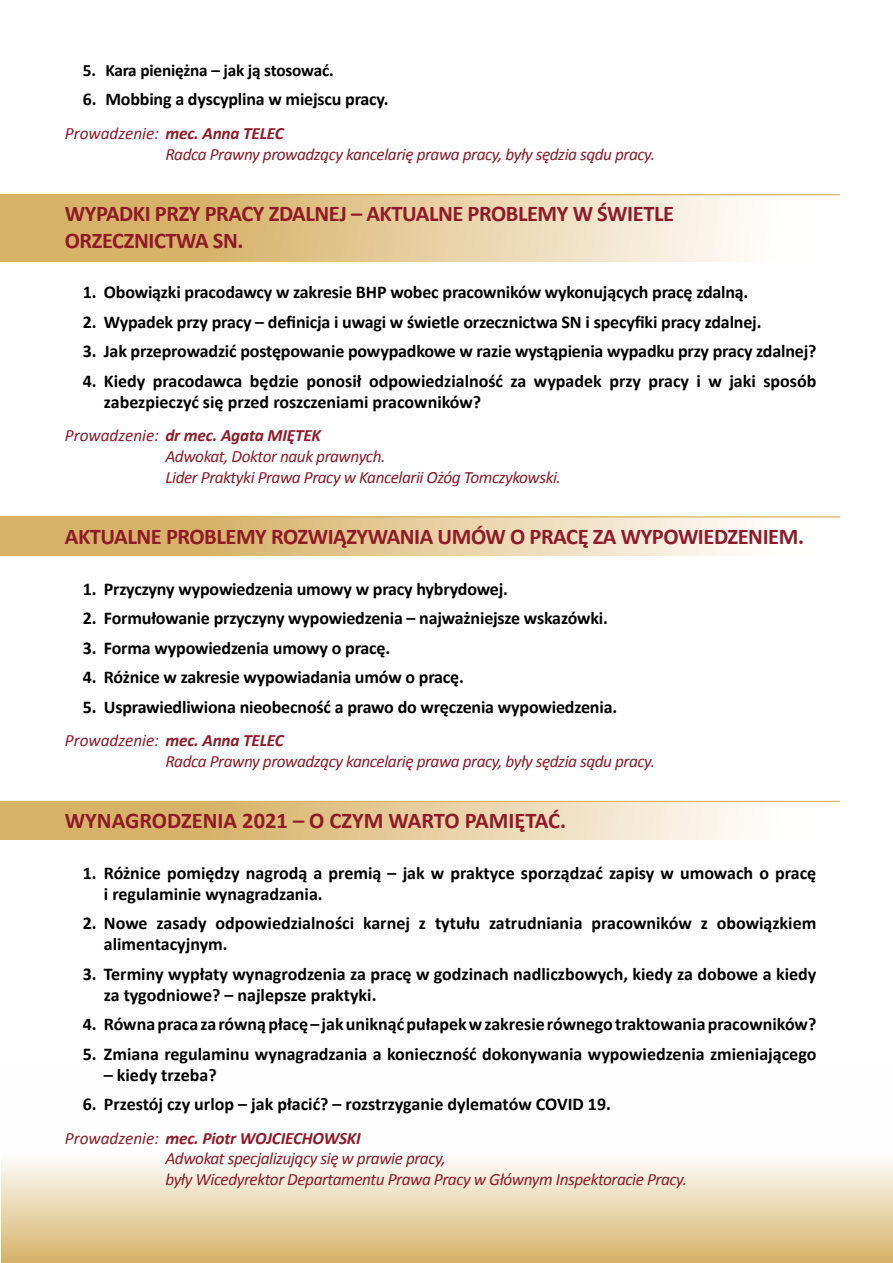
<style>
.page{position:relative;width:893px;height:1263px;background:#fff}
.page>*{position:absolute;margin:0;border:0;box-sizing:border-box;transform-origin:0 0}
.t1{font:700 22.5px/27px "Calibri";letter-spacing:-.02em;color:#8f1a28}
.t2{font:700 22.5px "Calibri";color:#8f1a28}
.t3{font:700 18px/21px "Calibri";letter-spacing:-.01em;color:#000}
.t4{font:italic 17.25px/20.7px "Calibri";letter-spacing:-.025em;color:#8f1a28}
.t5{font:700 17.25px "Calibri";letter-spacing:-.01em;color:#000}
.s1{font-weight:700}
</style>
<div class="page">
<svg style="left:1px;top:1160px;width:892px;height:103px;background:#e8d5ad"></svg>
<svg style="left:0;top:195px;width:812px;height:67px;background:#e6d0a2"></svg>
<hr style="left:0;top:194px;width:840px;height:1px;background:#d7b369">
<svg style="left:0;top:517px;width:812px;height:38px;background:#e6cfa1"></svg>
<hr style="left:0;top:516px;width:840px;height:1px;background:#d7b369">
<svg style="left:0;top:802px;width:812px;height:38px;background:#e6cfa1"></svg>
<hr style="left:0;top:801px;width:840px;height:1px;background:#d7b369">
<p class="t5" style="left:83px;top:59px;width:252px">5. Kara pieniężna – jak ją stosować.</p>
<p class="t3" style="left:83px;top:88px;width:307px">6. Mobbing a dyscyplina w miejscu pracy.</p>
<p class="t4" style="left:165px;top:122px;width:491px;text-indent:-100px">Prowadzenie: <span class="s1">mec. Anna TELEC<br></span>Radca Prawny prowadzący kancelarię prawa pracy, były sędzia sądu pracy.</p>
<p class="t1" style="left:65px;top:199px;width:611px">WYPADKI PRZY PRACY ZDALNEJ – AKTUALNE PROBLEMY W ŚWIETLE<br>ORZECZNICTWA SN.</p>
<p class="t3" style="left:83px;top:281px;width:667px">1. Obowiązki pracodawcy w zakresie BHP wobec pracowników wykonujących pracę zdalną.</p>
<p class="t3" style="left:83px;top:311px;width:680px">2. Wypadek przy pracy – definicja i uwagi w świetle orzecznictwa SN i specyfiki pracy zdalnej.</p>
<p class="t3" style="left:83px;top:340px;width:735px">3. Jak przeprowadzić postępowanie powypadkowe w razie wystąpienia wypadku przy pracy zdalnej?</p>
<p class="t3" style="left:104px;top:370px;width:714px;text-indent:-21px">4. Kiedy pracodawca będzie ponosił odpowiedzialność za wypadek przy pracy i w jaki sposób zabezpieczyć się przed roszczeniami pracowników?</p>
<p class="t4" style="left:165px;top:424px;width:397px;text-indent:-100px">Prowadzenie: <span class="s1">dr mec. Agata MIĘTEK<br></span>Adwokat, Doktor nauk prawnych.<br>Lider Praktyki Prawa Pracy w Kancelarii Ożóg Tomczykowski.</p>
<p class="t1" style="left:65px;top:522px;width:741px">AKTUALNE PROBLEMY ROZWIĄZYWANIA UMÓW O PRACĘ ZA WYPOWIEDZENIEM.</p>
<p class="t3" style="left:83px;top:577px;width:427px">1. Przyczyny wypowiedzenia umowy w pracy hybrydowej.</p>
<p class="t3" style="left:83px;top:607px;width:526px">2. Formułowanie przyczyny wypowiedzenia – najważniejsze wskazówki.</p>
<p class="t3" style="left:83px;top:636px;width:309px">3. Forma wypowiedzenia umowy o pracę.</p>
<p class="t3" style="left:83px;top:666px;width:383px">4. Różnice w zakresie wypowiadania umów o pracę.</p>
<p class="t3" style="left:83px;top:695px;width:536px">5. Usprawiedliwiona nieobecność a prawo do wręczenia wypowiedzenia.</p>
<p class="t4" style="left:165px;top:729px;width:491px;text-indent:-100px">Prowadzenie: <span class="s1">mec. Anna TELEC<br></span>Radca Prawny prowadzący kancelarię prawa pracy, były sędzia sądu pracy.</p>
<p class="t2" style="left:65px;top:806px;width:503px">WYNAGRODZENIA 2021 – O CZYM WARTO PAMIĘTAĆ.</p>
<p class="t3" style="left:104px;top:861px;width:714px;text-indent:-21px">1. Różnice pomiędzy nagrodą a premią – jak w praktyce sporządzać zapisy w umowach o pracę i regulaminie wynagradzania.</p>
<p class="t3" style="left:104px;top:912px;width:714px;text-indent:-21px">2. Nowe zasady odpowiedzialności karnej z tytułu zatrudniania pracowników z obowiązkiem alimentacyjnym.</p>
<p class="t3" style="left:104px;top:962px;width:714px;text-indent:-21px">3. Terminy wypłaty wynagrodzenia za pracę w godzinach nadliczbowych, kiedy za dobowe a kiedy za tygodniowe? – najlepsze praktyki.</p>
<p class="t3" style="left:83px;top:1013px;width:735px">4. Równa praca za równą płacę – jak uniknąć pułapek w zakresie równego traktowania pracowników?</p>
<p class="t3" style="left:83px;top:1042px;width:735px">5. Zmiana regulaminu wynagradzania a konieczność dokonywania wypowiedzenia zmieniającego</p>
<p class="t3" style="left:104px;top:1063px;width:114px">– kiedy trzeba?</p>
<p class="t3" style="left:83px;top:1093px;width:530px">6. Przestój czy urlop – jak płacić? – rozstrzyganie dylematów COVID 19.</p>
<p class="t4" style="left:165px;top:1127px;width:523px;text-indent:-100px">Prowadzenie: <span class="s1">mec. Piotr WOJCIECHOWSKI<br></span>Adwokat specjalizujący się w prawie pracy,<br>były Wicedyrektor Departamentu Prawa Pracy w Głównym Inspektoracie Pracy.</p>
</div>
